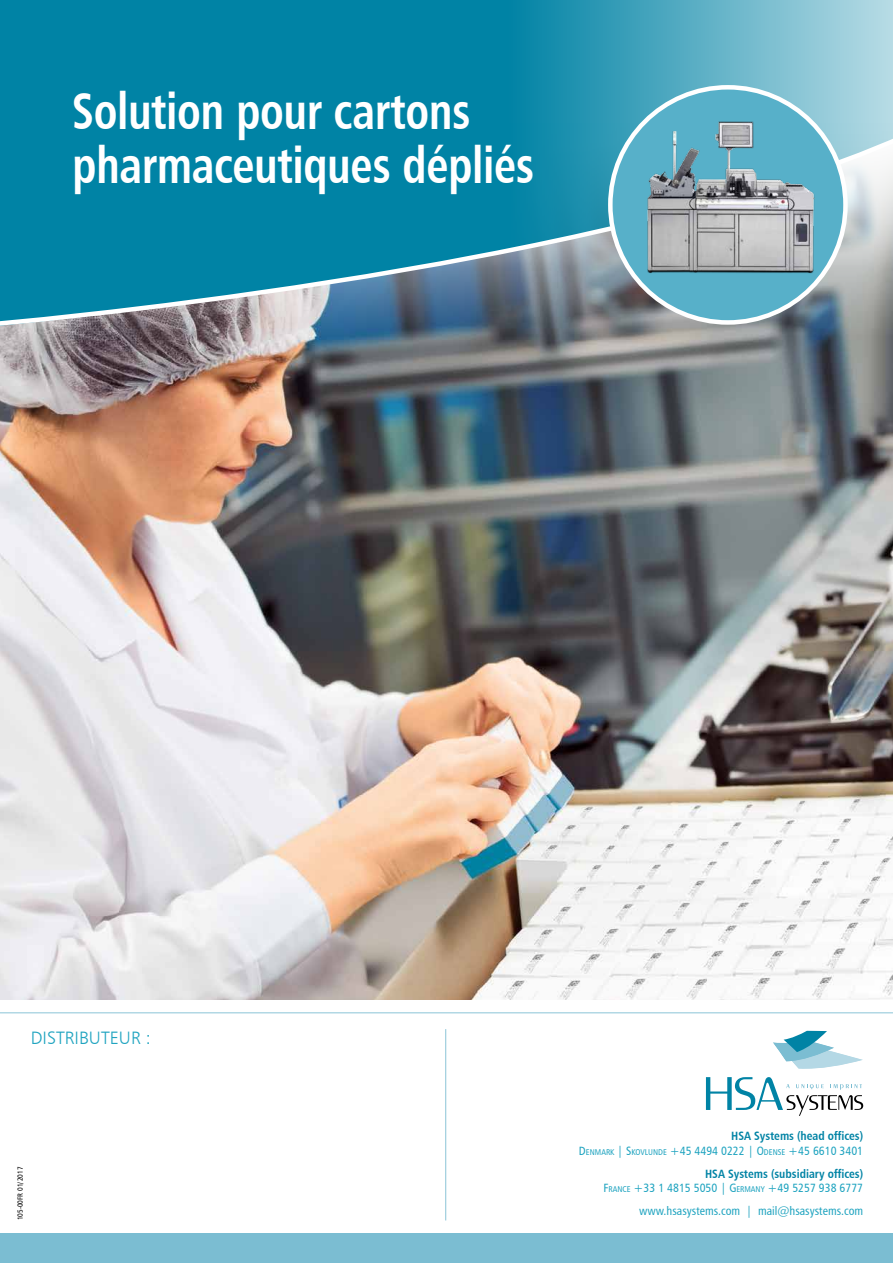
<style>
.page{position:relative;width:893px;height:1263px;background:#fff}
.page>*{position:absolute;margin:0;border:0;box-sizing:border-box;transform-origin:0 0}
.t1{font:51px/54px "Humanist 777 BT Bold Condensed B";letter-spacing:-.01em;color:#fff;scale:.9 1}
.t2{font:18px "Humanist 777 BT Light B";color:#20a4c0}
.t3{font:12px/23px "Humanist 777 BT Roman Condensed B";color:#20a4c0;text-align:right}
.t4{font:12px "Humanist 777 BT Bold Condensed B";color:#0083a5}
.t5{font:12px "Humanist 777 BT Roman Condensed B";color:#20a4c0}
.t6{font:7.5px "Humanist 777 BT Roman Condensed B";color:#000}
.s1{font-size:8.4px}
.s2{font-style:inherit}
</style>
<div class="page">
<div style="left:0;top:1233px;width:893px;height:30px;background:#7bbdd2"></div>
<img style="left:0;top:329px;width:893px;height:670px">
<svg style="left:0;top:0;width:893px;height:130px;background:#2494b1"></svg>
<svg style="left:0;top:130px;width:893px;height:199px;background:#338ca6"></svg>
<hr style="left:445px;top:1029px;width:1px;height:191px;background:#8ac4d7">
<hr style="left:0;top:1012px;width:893px;height:1px;background:#8ac4d7">
<div style="left:610px;top:87px;width:235px;height:235px;background:#57b0c9;border-radius:50%"></div>
<img style="left:639px;top:118px;width:180px;height:156px">
<svg style="left:773px;top:1031px;width:90px;height:38px"></svg>
<svg style="left:706px;top:1077px;width:157px;height:39px"></svg>
<h1 class="t1" style="left:72px;top:83px;width:515px">Solution pour cartons pharmaceutiques dépliés</h1>
<h2 class="t2" style="left:31px;top:1027px;width:122px">DISTRIBUTEUR :</h2>
<p class="t6" style="left:15px;top:1220px;width:55px;rotate:-90deg">105-00FR 01/2017</p>
<p class="t4" style="left:731px;top:1128px;width:133px">HSA Systems (head offices)</p>
<p class="t5" style="left:579px;top:1143px;width:286px">D<span class="s1">ENMARK</span> | S<span class="s1">KOVLUNDE</span> +45 4494 0222 | O<span class="s1">DENSE</span> +45 6610 3401</p>
<p class="t4" style="left:705px;top:1166px;width:160px">HSA Systems (subsidiary offices)</p>
<p class="t3" style="left:603px;top:1176px;width:261px"><span class="s2">F</span><span class="s1">RANCE</span> <span class="s2">+33 1 4815 5050 | G</span><span class="s1">ERMANY</span> <span class="s2">+49 5257 938 6777 </span>www.hsasystems.com | mail@hsasystems.com</p>
</div>
